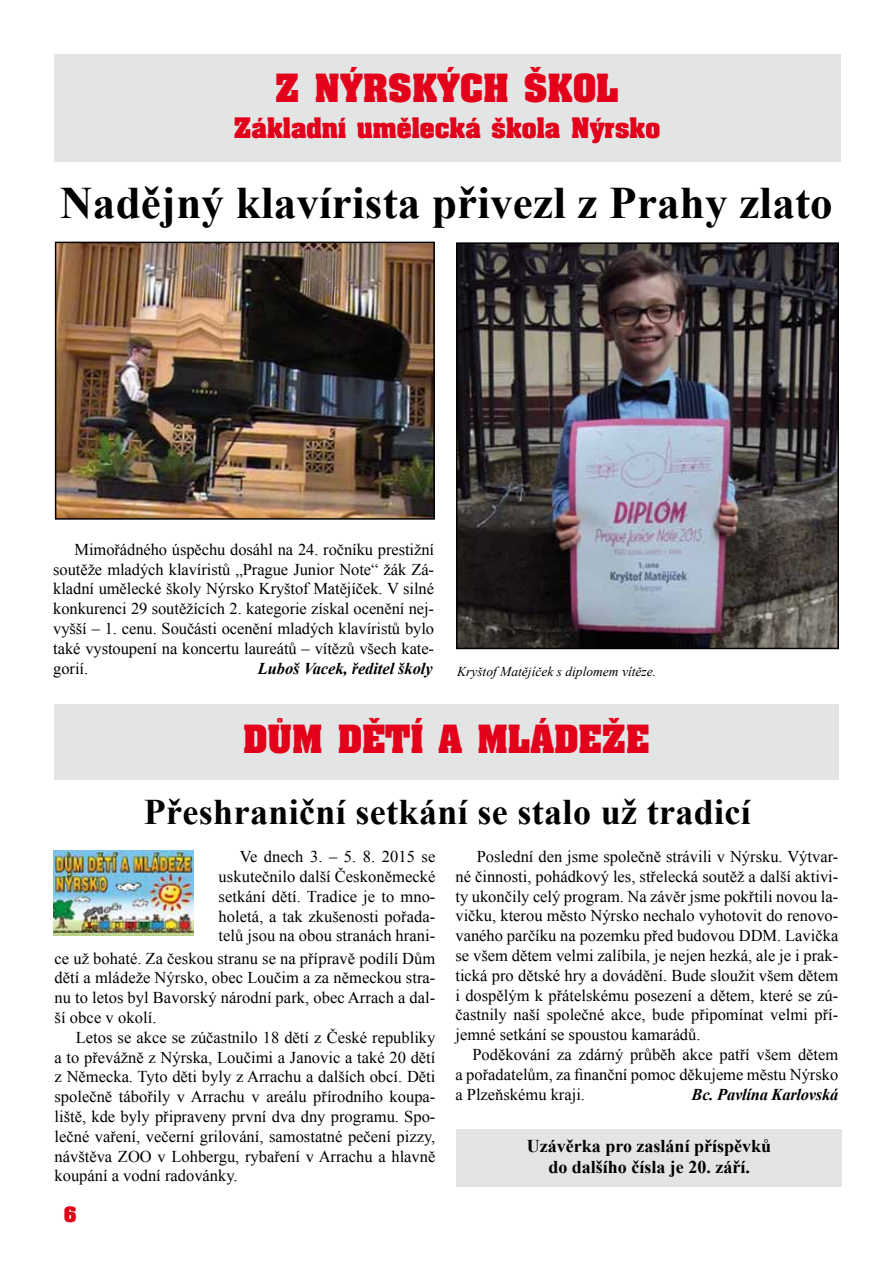
<style>
.page{position:relative;width:893px;height:1263px;background:#fff}
.page>*{position:absolute;margin:0;border:0;box-sizing:border-box;transform-origin:0 0}
.t1{font:700 45px "Times New Roman";letter-spacing:.005em;color:#000}
.t2{font:700 36px "Times New Roman";letter-spacing:.01em;color:#000}
.t3{font:33px "Aardvark CE Bold";color:#e2001a}
.t4{font:24px "Aardvark CE Bold";color:#e2001a}
.t5{font:700 18px/21.6px "Times New Roman";color:#000;text-align:center}
.t6{font:18px "Aardvark CE Bold";color:#e2001a}
.t7{font:16.5px/19.8px "Times New Roman";color:#000;text-align:justify}
.t8{font:italic 700 16.5px "Times New Roman";letter-spacing:-.005em;color:#000}
.t9{font:italic 13.5px "Times New Roman";color:#000}
</style>
<div class="page">
<div style="left:54px;top:54px;width:786px;height:108px;background:#e3e4e4"></div>
<img style="left:459px;top:245px;width:377px;height:401px">
<div style="left:456px;top:242px;width:383px;height:407px;border:2px solid #000"></div>
<div style="left:54px;top:704px;width:784px;height:76px;background:#e3e4e4"></div>
<div style="left:456px;top:1129px;width:386px;height:57px;background:#e3e4e4"></div>
<img style="left:58px;top:245px;width:374px;height:272px">
<div style="left:55px;top:242px;width:380px;height:278px;border:2px solid #000"></div>
<img style="left:53px;top:851px;width:140px;height:85px">
<h3 class="t3" style="left:275px;top:65px;width:345px">Z NÝRSKÝCH ŠKOL</h3>
<h3 class="t4" style="left:234px;top:111px;width:428px">Základní umělecká škola Nýrsko</h3>
<h1 class="t1" style="left:60px;top:171px;width:774px">Nadějný klavírista přivezl z Prahy zlato</h1>
<p class="t7" style="left:53px;top:539px;width:382px;text-indent:21px">Mimořádného úspěchu dosáhl na 24. ročníku prestižní soutěže mladých klavíristů „Prague Junior Note“ žák Zá&shy;kladní umělecké školy Nýrsko Kryštof Matějíček. V silné konkurenci 29 soutěžících 2. kategorie získal ocenění nej&shy;vyšší – 1. cenu. Součásti ocenění mladých klavíristů bylo také vystoupení na koncertu laureátů – vítězů všech kate&shy;gorií.</p>
<p class="t8" style="left:258px;top:656px;width:176px">Luboš Vacek, ředitel školy</p>
<p class="t9" style="left:457px;top:662px;width:201px">Kryštof Matějíček s diplomem vítěze.</p>
<h3 class="t3" style="left:243px;top:716px;width:408px">DŮM DĚTÍ A MLÁDEŽE</h3>
<h2 class="t2" style="left:144px;top:787px;width:609px">Přeshraniční setkání se stalo už tradicí</h2>
<p class="t7" style="left:219px;top:846px;width:218px;text-indent:21px">Ve dnech 3. – 5. 8. 2015 se uskutečnilo další Českoněmecké setkání dětí. Tradice je to mno&shy;holetá, a tak zkušenosti pořada&shy;telů jsou na obou stranách hrani-</p>
<p class="t7" style="left:55px;top:948px;width:382px">ce už bohaté. Za českou stranu se na přípravě podílí Dům dětí a mládeže Nýrsko, obec Loučim a za německou stra&shy;nu to letos byl Bavorský národní park, obec Arrach a dal&shy;ší obce v okolí.</p>
<p class="t7" style="left:55px;top:1027px;width:382px;text-indent:21px">Letos se akce se zúčastnilo 18 dětí z České republiky a to převážně z Nýrska, Loučimi a Janovic a také 20 dětí z Německa. Tyto děti byly z Arrachu a dalších obcí. Děti společně tábořily v Arrachu v areálu přírodního koupa&shy;liště, kde byly připraveny první dva dny programu. Spo&shy;lečné vaření, večerní grilování, samostatné pečení pizzy, návštěva ZOO v Lohbergu, rybaření v Arrachu a hlavně koupání a vodní radovánky.</p>
<p class="t7" style="left:455px;top:846px;width:384px;text-indent:21px">Poslední den jsme společně strávili v Nýrsku. Výtvar&shy;né činnosti, pohádkový les, střelecká soutěž a další aktivi&shy;ty ukončily celý program. Na závěr jsme pokřtili novou la&shy;vičku, kterou město Nýrsko nechalo vyhotovit do renovo&shy;vaného parčíku na pozemku před budovou DDM. Lavička se všem dětem velmi zalíbila, je nejen hezká, ale je i prak&shy;tická pro dětské hry a dovádění. Bude sloužit všem dětem i dospělým k přátelskému posezení a dětem, které se zú&shy;častnily naší společné akce, bude připomínat velmi pří&shy;jemné setkání se spoustou kamarádů.</p>
<p class="t7" style="left:455px;top:1044px;width:384px;text-indent:17px">Poděkování za zdárný průběh akce patří všem dětem a pořadatelům, za finanční pomoc děkujeme městu Nýrsko a Plzeňskému kraji.</p>
<p class="t8" style="left:692px;top:1082px;width:148px">Bc. Pavlína Karlovská</p>
<p class="t5" style="left:527px;top:1134px;width:246px">Uzávěrka pro zaslání příspěvků do dalšího čísla je 20. září.</p>
<p class="t6" style="left:64px;top:1202px;width:14px">6</p>
</div>
